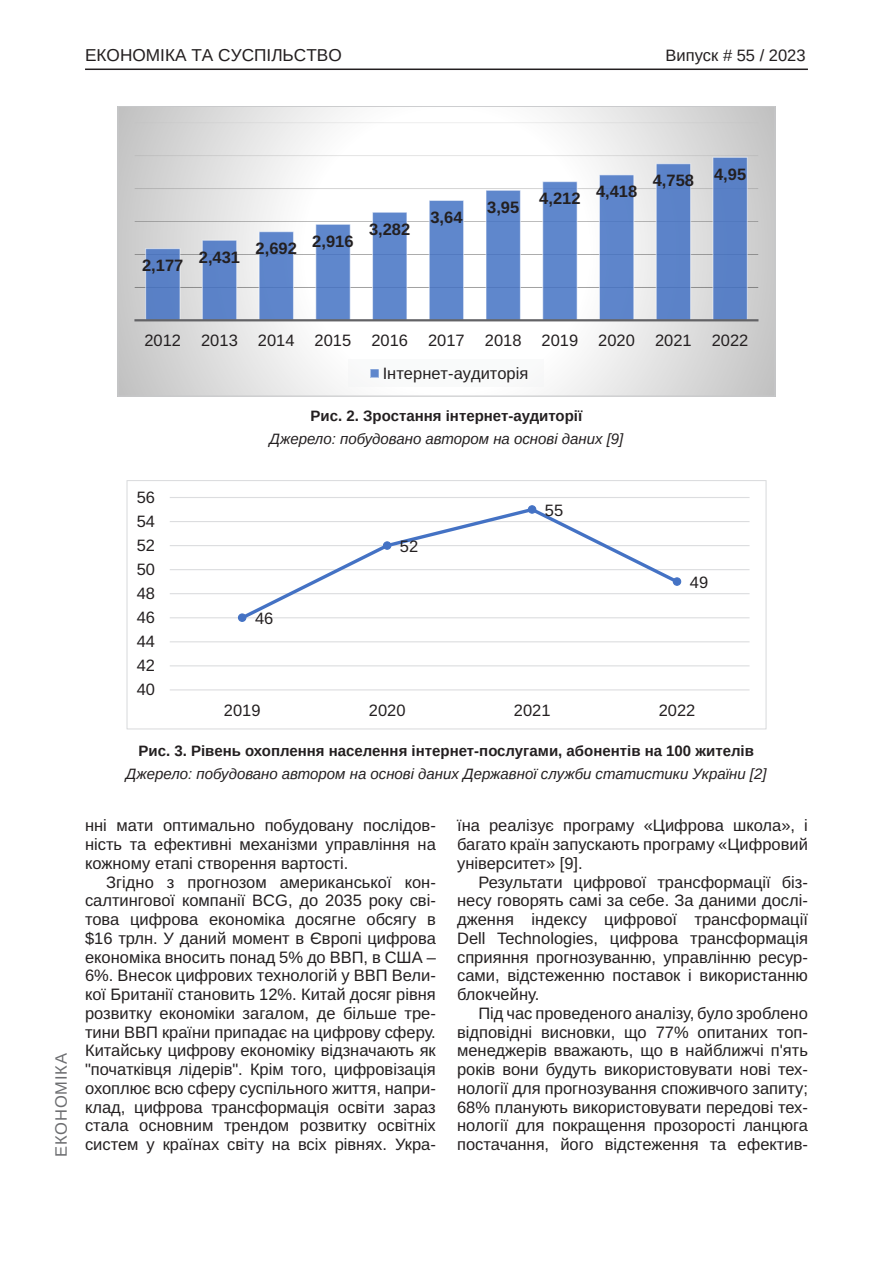
<style>
.page{position:relative;width:893px;height:1263px;background:#fff}
.page>*{position:absolute;margin:0;border:0;box-sizing:border-box;transform-origin:0 0}
.t1{font:17.25px "Arimo";color:#231f20}
.Текст_основной_G{font:16.5px/18.8px "Arimo";color:#231f20;text-align:justify}
.t2{font:16.5px/32.5px "Arimo Roman";color:#231f20}
.t3{font:700 16.5px "Arimo";color:#231f20}
.t4{font:16.5px "Arimo";color:#231f20}
.t5{font:16.5px "Arimo";letter-spacing:.05em;color:#6c6d70}
.Джерело{font:italic 15px "Arimo";color:#231f20}
.Рисунок_N{font:700 15px "Arimo";color:#231f20}
</style>
<div class="page">
<hr style="left:85px;top:69px;width:723px;height:1px;background:#231f20">
<svg style="left:119px;top:108px;width:654px;height:287px"></svg>
<svg style="left:134px;top:122px;width:624px;height:166px"></svg>
<svg style="left:144px;top:156px;width:604px;height:163px"></svg>
<hr style="left:134px;top:319px;width:624px;height:2px;background:#636366">
<div style="left:349px;top:359px;width:195px;height:28px;background:#f9fafa"></div>
<div style="left:370px;top:369px;width:9px;height:8px;background:#5e86cc"></div>
<div style="left:370px;top:368px;width:10px;height:10px;border:1px solid #fff"></div>
<hr style="left:170px;top:665px;width:579px;height:1px;background:#dcdddf">
<hr style="left:170px;top:641px;width:579px;height:1px;background:#dcdddf">
<hr style="left:170px;top:617px;width:579px;height:1px;background:#dcdddf">
<hr style="left:170px;top:593px;width:579px;height:1px;background:#dcdddf">
<hr style="left:170px;top:569px;width:579px;height:1px;background:#dcdddf">
<hr style="left:170px;top:545px;width:579px;height:1px;background:#dcdddf">
<hr style="left:170px;top:521px;width:579px;height:1px;background:#dcdddf">
<hr style="left:170px;top:497px;width:579px;height:1px;background:#dcdddf">
<hr style="left:170px;top:689px;width:579px;height:1px;background:#dcdddf">
<svg style="left:238px;top:506px;width:444px;height:116px"></svg>
<div style="left:238px;top:614px;width:8px;height:7px;background:#4472c4;border-radius:50%"></div>
<div style="left:238px;top:613px;width:8px;height:9px;border:1px solid #4472c4;border-radius:50%"></div>
<div style="left:383px;top:542px;width:8px;height:7px;background:#4472c4;border-radius:50%"></div>
<div style="left:383px;top:541px;width:8px;height:9px;border:1px solid #4472c4;border-radius:50%"></div>
<div style="left:528px;top:506px;width:8px;height:7px;background:#4472c4;border-radius:50%"></div>
<div style="left:528px;top:505px;width:8px;height:9px;border:1px solid #4472c4;border-radius:50%"></div>
<div style="left:673px;top:578px;width:8px;height:7px;background:#4472c4;border-radius:50%"></div>
<div style="left:673px;top:577px;width:8px;height:9px;border:1px solid #4472c4;border-radius:50%"></div>
<div style="left:126px;top:480px;width:641px;height:249px;border:1px solid #dcdddf"></div>
<p class="t1" style="left:85px;top:45px;width:258px">ЕКОНОМІКА ТА СУСПІЛЬСТВО</p>
<p class="t4" style="left:665px;top:46px;width:142px">Випуск # 55 / 2023</p>
<p class="t3" style="left:142px;top:254px;width:43px">2,177</p>
<p class="t3" style="left:199px;top:245px;width:43px">2,431</p>
<p class="t3" style="left:256px;top:233px;width:99px">2,692 2,916</p>
<p class="t3" style="left:369px;top:217px;width:43px">3,282</p>
<p class="t3" style="left:430px;top:206px;width:34px">3,64</p>
<p class="t3" style="left:487px;top:195px;width:34px">3,95</p>
<p class="t3" style="left:539px;top:183px;width:99px">4,212 4,418</p>
<p class="t3" style="left:653px;top:169px;width:95px">4,758 4,95</p>
<p class="t5" style="left:52px;top:1157px;width:105px;rotate:-90deg">ЕКОНОМІКА</p>
<p class="t2" style="left:383px;top:324px;width:367px;text-indent:-238px">2012 2013 2014 2015 2016 2017 2018 2019 2020 2021 2022<br>Інтернет-аудиторія</p>
<p class="t2" style="left:137px;top:481px;width:20px">56</p>
<p class="t2" style="left:137px;top:505px;width:20px">54</p>
<p class="t2" style="left:137px;top:529px;width:20px">52</p>
<p class="t2" style="left:137px;top:553px;width:20px">50</p>
<p class="t2" style="left:137px;top:577px;width:20px">48</p>
<p class="t2" style="left:137px;top:601px;width:20px">46</p>
<p class="t2" style="left:137px;top:625px;width:20px">44</p>
<p class="t2" style="left:137px;top:650px;width:20px">42</p>
<p class="t2" style="left:137px;top:674px;width:20px">40</p>
<p class="Рисунок_N" style="left:311px;top:405px;width:273px">Рис. 2. Зростання інтернет-аудиторії</p>
<p class="Джерело" style="left:270px;top:429px;width:355px">Джерело: побудовано автором на основі даних [9]</p>
<p class="t2" style="left:255px;top:602px;width:20px">46</p>
<p class="t2" style="left:400px;top:530px;width:20px">52</p>
<p class="t2" style="left:545px;top:494px;width:20px">55</p>
<p class="t2" style="left:690px;top:566px;width:20px">49</p>
<p class="t2" style="left:224px;top:694px;width:38px">2019</p>
<p class="t2" style="left:369px;top:694px;width:38px">2020</p>
<p class="t2" style="left:514px;top:694px;width:38px">2021</p>
<p class="t2" style="left:659px;top:694px;width:38px">2022</p>
<p class="Рисунок_N" style="left:139px;top:741px;width:617px">Рис. 3. Рівень охоплення населення інтернет-послугами, абонентів на 100 жителів</p>
<p class="Джерело" style="left:126px;top:764px;width:642px">Джерело: побудовано автором на основі даних Державної служби статистики України [2]</p>
<p class="Текст_основной_G" style="left:85px;top:817px;width:352px">нні мати оптимально побудовану послідов&shy;ність та ефективні механізми управління на кожному етапі створення вартості.</p>
<p class="Текст_основной_G" style="left:85px;top:873px;width:352px;text-indent:21px">Згідно з прогнозом американської кон&shy;салтингової компанії BCG, до 2035 року сві&shy;това цифрова економіка досягне обсягу в $16 трлн. У даний момент в Європі цифрова економіка вносить понад 5% до ВВП, в США – 6%. Внесок цифрових технологій у ВВП Вели&shy;кої Британії становить 12%. Китай досяг рівня розвитку економіки загалом, де більше тре&shy;тини ВВП країни припадає на цифрову сферу.<br>Китайську цифрову економіку відзначають як "початківця лідерів". Крім того, цифровізація охоплює всю сферу суспільного життя, напри&shy;клад, цифрова трансформація освіти зараз стала основним трендом розвитку освітніх систем у країнах світу на всіх рівнях. Укра-</p>
<p class="Текст_основной_G" style="left:457px;top:817px;width:352px">їна реалізує програму «Цифрова школа», і багато країн запускають програму «Цифровий університет» [9].</p>
<p class="Текст_основной_G" style="left:457px;top:873px;width:352px;text-indent:21px">Результати цифрової трансформації біз&shy;несу говорять самі за себе. За даними дослі&shy;дження індексу цифрової трансформації Dell Technologies, цифрова трансформація сприяння прогнозуванню, управлінню ресур&shy;сами, відстеженню поставок і використанню блокчейну.</p>
<p class="Текст_основной_G" style="left:457px;top:1004px;width:352px;text-indent:21px">Під час проведеного аналізу, було зроблено відповідні висновки, що 77% опитаних топ&shy;менеджерів вважають, що в найближчі п'ять років вони будуть використовувати нові тех&shy;нології для прогнозування споживчого запиту; 68% планують використовувати передові тех&shy;нології для покращення прозорості ланцюга постачання, його відстеження та ефектив-</p>
</div>
